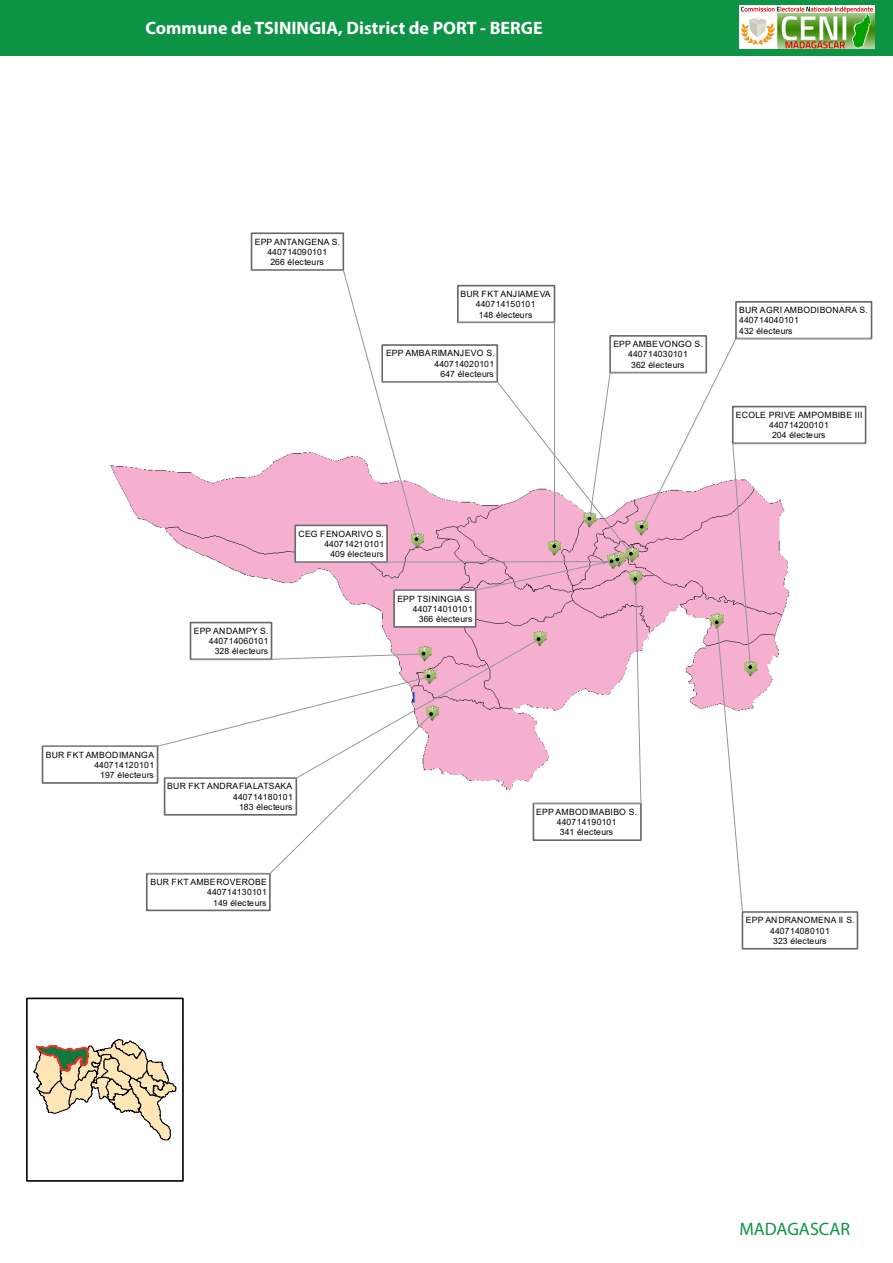
<style>
.page{position:relative;width:893px;height:1263px;background:#fff}
.page>*{position:absolute;margin:0;border:0;box-sizing:border-box;transform-origin:0 0}
.t1{font:700 18px "Myriad Pro";color:#fff}
.t2{font:18px "Myriad Pro";color:#0d9344}
.t3{font:8.7px/10.2px "Arial";letter-spacing:.02em;color:#000001;text-align:right}
</style>
<div class="page">
<div style="left:0;top:0;width:893px;height:56px;background:#0d9344"></div>
<img style="left:740px;top:6px;width:134px;height:43px">
<div style="left:742px;top:911px;width:116px;height:38px;background:#fff;border:2px solid #646869"></div>
<div style="left:735px;top:301px;width:137px;height:38px;border:2px solid #646869"></div>
<div style="left:251px;top:232px;width:93px;height:39px;background:#fff;border:2px solid #646869"></div>
<svg style="left:251px;top:269px;width:107px;height:53px"></svg>
<div style="left:457px;top:285px;width:98px;height:38px;background:#fff;border:2px solid #646869"></div>
<svg style="left:42px;top:322px;width:830px;height:590px"></svg>
<svg style="left:33px;top:1039px;width:143px;height:101px"></svg>
<div style="left:26px;top:997px;width:158px;height:185px;border:2px solid #000001"></div>
<h1 class="t1" style="left:145px;top:16px;width:399px">Commune de TSININGIA, District de PORT - BERGE</h1>
<p class="t3" style="left:255px;top:236px;width:87px;text-align:center">EPP ANTANGENA S.<br>440714090101<br>266 électeurs</p>
<p class="t3" style="left:461px;top:289px;width:91px;text-align:center">BUR FKT ANJIAMEVA<br>440714150101<br>148 électeurs</p>
<p class="t3" style="left:386px;top:348px;width:110px">EPP AMBARIMANJEVO S.<br>440714020101<br>647 électeurs</p>
<p class="t3" style="left:194px;top:626px;width:76px">EPP ANDAMPY S.<br>440714060101<br>328 électeurs</p>
<p class="t3" style="left:298px;top:528px;width:87px">CEG FENOARIVO S.<br>440714210101<br>409 électeurs</p>
<p class="t3" style="left:397px;top:593px;width:77px">EPP TSININGIA S.<br>440714010101<br>366 électeurs</p>
<p class="t3" style="left:613px;top:339px;width:91px;text-align:center">EPP AMBEVONGO S.<br>440714030101<br>362 électeurs</p>
<p class="t3" style="left:739px;top:305px;width:130px;text-align:left">BUR AGRI AMBODIBONARA S.<br>440714040101<br>432 électeurs</p>
<p class="t3" style="left:736px;top:410px;width:128px;text-align:center">ECOLE PRIVE AMPOMBIBE III<br>440714200101<br>204 électeurs</p>
<p class="t3" style="left:46px;top:749px;width:110px">BUR FKT AMBODIMANGA<br>440714120101<br>197 électeurs</p>
<p class="t3" style="left:167px;top:781px;width:127px">BUR FKT ANDRAFIALATSAKA<br>440714180101<br>183 électeurs</p>
<p class="t3" style="left:151px;top:877px;width:118px">BUR FKT AMBEROVEROBE<br>440714130101<br>149 électeurs</p>
<p class="t3" style="left:536px;top:807px;width:103px;text-align:center">EPP AMBODIMABIBO S.<br>440714190101<br>341 électeurs</p>
<p class="t3" style="left:746px;top:915px;width:110px;text-align:center">EPP ANDRANOMENA II S.<br>440714080101<br>323 électeurs</p>
<h1 class="t2" style="left:739px;top:1218px;width:112px">MADAGASCAR</h1>
</div>
